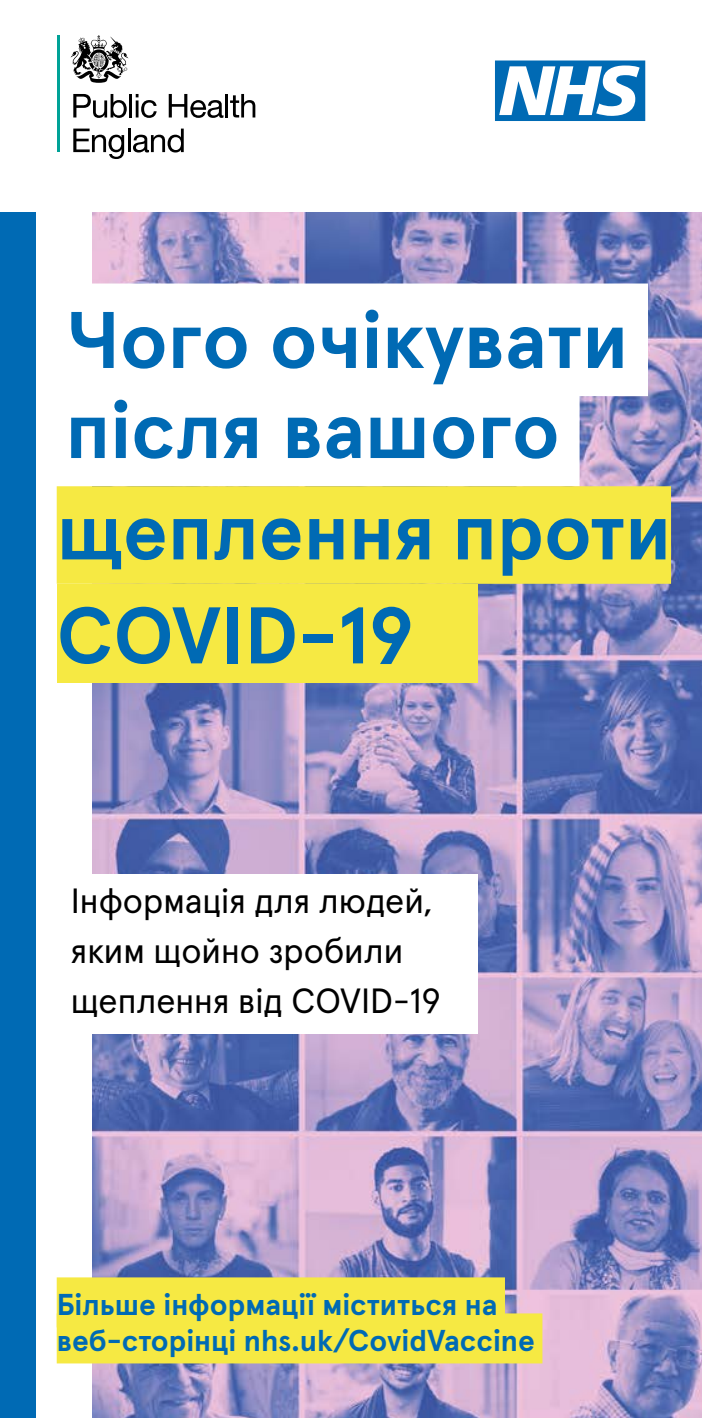
<style>
.page{position:relative;width:702px;height:1418px;background:#fff}
.page>*{position:absolute;margin:0;border:0;box-sizing:border-box;transform-origin:0 0}
.t1{font:700 80px/90px "Apercu Pro";color:#006ab4}
.t2{font:35px/50px "Apercu Pro";color:#000}
.t3{font:700 30px/36px "Apercu Pro";color:#006ab4}
</style>
<div class="page">
<img style="left:92px;top:213px;width:610px;height:1204px">
<div style="left:0;top:213px;width:35px;height:1204px;background:#006ab4"></div>
<hr style="left:57px;top:35px;width:2px;height:117px;background:#00a297">
<svg style="left:73px;top:94px;width:54px;height:24px"></svg>
<hr style="left:129px;top:94px;width:3px;height:23px;background:#000">
<svg style="left:136px;top:94px;width:21px;height:24px"></svg>
<svg style="left:169px;top:94px;width:54px;height:24px"></svg>
<hr style="left:225px;top:94px;width:3px;height:23px;background:#000">
<svg style="left:230px;top:94px;width:25px;height:23px"></svg>
<svg style="left:73px;top:129px;width:51px;height:30px"></svg>
<hr style="left:128px;top:129px;width:2px;height:23px;background:#000">
<svg style="left:133px;top:129px;width:51px;height:23px"></svg>
<svg style="left:71px;top:35px;width:58px;height:48px"></svg>
<svg style="left:495px;top:60px;width:150px;height:61px"></svg>
<div style="left:66px;top:283px;width:582px;height:113px;background:#fff"></div>
<div style="left:66px;top:373px;width:513px;height:113px;background:#fff"></div>
<div style="left:57px;top:874px;width:420px;height:159px;background:#fff"></div>
<div style="left:57px;top:1277px;width:448px;height:50px;background:#f6e943"></div>
<div style="left:57px;top:1313px;width:485px;height:50px;background:#f6e943"></div>
<div style="left:57px;top:584px;width:420px;height:99px;background:#f6e943"></div>
<div style="left:57px;top:486px;width:614px;height:98px;background:#f6e943"></div>
<h1 class="t1" style="left:66px;top:289px;width:564px">Чого очікувати після вашого</h1>
<h1 class="t1" style="left:57px;top:474px;width:615px;line-height:104px">щеплення проти<br>COVID-19</h1>
<p class="t2" style="left:71px;top:873px;width:371px">Інформація для людей, яким щойно зробили щеплення від COVID-19</p>
<p class="t3" style="left:57px;top:1284px;width:479px">Більше інформації міститься на веб-сторінці nhs.uk/CovidVaccine</p>
</div>
